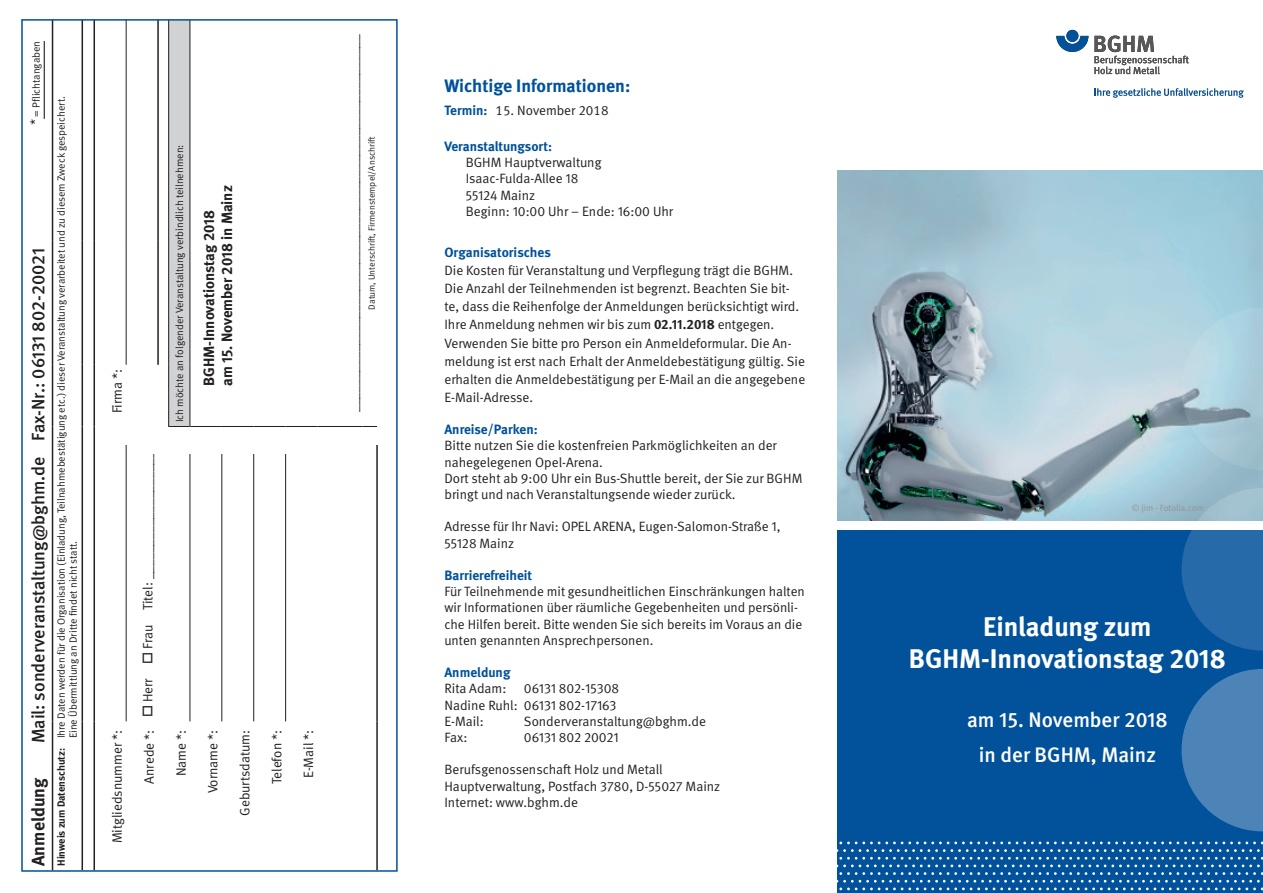
<style>
.page{position:relative;width:1263px;height:893px;background:#fff}
.page>*{position:absolute;margin:0;border:0;box-sizing:border-box;transform-origin:0 0}
._16pt_Überschrift{font:700 27px "DGUV Meta";color:#fff}
._12pt_Unter-Übersc{font:500 21px "DGUV Meta";color:#fff}
.Anmeldung_-_ÜS{font:500 18px "DGUV Meta";color:#231f20}
._12pt_Unter-Übersc-2{font:700 18px "DGUV Meta";color:#01519b}
.Anmeldung_-_ÜS-2{font:700 18px "DGUV Meta";color:#231f20}
.Anmeldung_Fließtext{font:700 15px "DGUV Meta";color:#231f20}
.Fließtext{font:13.5px/18px "DGUV Meta";color:#231f20}
.Anmeldung_Fließtext-2{font:13.5px "DGUV Meta";color:#231f20}
.Fließtext-2{font:700 13.5px "DGUV Meta";color:#01519b}
.Zwischenüberschrift{font:700 13.5px "DGUV Meta";color:#01519b}
.Zwischenüberschrift-2{font:13.5px "DGUV Meta";color:#231f20}
._12pt_Unter-Übersc-3{font:700 13.5px "DGUV Meta";color:#01519b}
.Fließtext-3{font:10.5px/12px "DGUV Meta";color:#231f20}
.Anmeldung_Fließtext-3{font:10.5px "DGUV Meta";color:#231f20}
.Anmeldung_-_ÜS-3{font:10.5px "DGUV Meta";color:#231f20}
.Anmeldung_Datum_-_Un{font:9px "DGUV Meta";color:#231f20}
.Bildnachweis__Foto_H{font:9px "DGUV Meta";letter-spacing:-.005em;color:#939598}
.s1{font-size:13.5px}
.s2{font-weight:700}
.s3{font-weight:700;color:#01519b}
</style>
<div class="page">
<img style="left:838px;top:170px;width:425px;height:351px">
<div style="left:838px;top:530px;width:425px;height:363px;background:#01519b"></div>
<svg style="left:838px;top:841px;width:425px;height:50px"></svg>
<svg style="left:1094px;top:88px;width:150px;height:10px"></svg>
<svg style="left:1094px;top:36px;width:95px;height:38px"></svg>
<svg style="left:1056px;top:36px;width:32px;height:16px"></svg>
<div style="left:1066px;top:30px;width:12px;height:12px;background:#01519b;border-radius:50%"></div>
<svg style="left:1181px;top:307px;width:82px;height:163px;background:#a8c9d7"></svg>
<svg style="left:1181px;top:669px;width:82px;height:162px"></svg>
<svg style="left:1181px;top:488px;width:82px;height:163px"></svg>
<div style="left:169px;top:20px;width:21px;height:406px;background:#d1d2d4"></div>
<hr style="left:376px;top:721px;width:2px;height:149px;background:#231f20">
<hr style="left:376px;top:445px;width:2px;height:276px;background:#231f20">
<hr style="left:157px;top:241px;width:2px;height:124px;background:#231f20">
<hr style="left:157px;top:20px;width:2px;height:221px;background:#231f20">
<hr style="left:126px;top:445px;width:1px;height:276px;background:#231f20">
<hr style="left:190px;top:445px;width:1px;height:276px;background:#231f20">
<hr style="left:221px;top:445px;width:1px;height:276px;background:#231f20">
<hr style="left:52px;top:721px;width:1px;height:149px;background:#231f20">
<hr style="left:52px;top:445px;width:1px;height:276px;background:#231f20">
<svg style="left:52px;top:426px;width:1px;height:19px"></svg>
<hr style="left:52px;top:365px;width:1px;height:61px;background:#231f20">
<hr style="left:52px;top:241px;width:1px;height:124px;background:#231f20">
<hr style="left:52px;top:20px;width:1px;height:221px;background:#231f20">
<hr style="left:82px;top:721px;width:1px;height:149px;background:#231f20">
<hr style="left:82px;top:445px;width:1px;height:276px;background:#231f20">
<svg style="left:82px;top:426px;width:1px;height:19px"></svg>
<hr style="left:82px;top:365px;width:1px;height:61px;background:#231f20">
<hr style="left:82px;top:241px;width:1px;height:124px;background:#231f20">
<hr style="left:82px;top:20px;width:1px;height:221px;background:#231f20">
<hr style="left:94px;top:721px;width:1px;height:149px;background:#231f20">
<hr style="left:94px;top:445px;width:1px;height:276px;background:#231f20">
<svg style="left:94px;top:426px;width:1px;height:19px"></svg>
<hr style="left:94px;top:365px;width:1px;height:61px;background:#231f20">
<hr style="left:94px;top:241px;width:1px;height:124px;background:#231f20">
<hr style="left:94px;top:20px;width:1px;height:221px;background:#231f20">
<hr style="left:126px;top:241px;width:1px;height:124px;background:#231f20">
<hr style="left:126px;top:20px;width:1px;height:221px;background:#231f20">
<hr style="left:253px;top:445px;width:1px;height:276px;background:#231f20">
<hr style="left:285px;top:445px;width:1px;height:276px;background:#231f20">
<hr style="left:190px;top:365px;width:1px;height:62px;background:#231f20">
<hr style="left:190px;top:241px;width:1px;height:124px;background:#231f20">
<hr style="left:190px;top:20px;width:1px;height:221px;background:#231f20">
<hr style="left:168px;top:365px;width:1px;height:62px;background:#231f20">
<svg style="left:169px;top:426px;width:21px;height:1px"></svg>
<hr style="left:168px;top:241px;width:1px;height:124px;background:#231f20">
<hr style="left:168px;top:20px;width:1px;height:221px;background:#231f20">
<hr style="left:190px;top:426px;width:32px;height:1px;background:#231f20">
<hr style="left:222px;top:426px;width:32px;height:1px;background:#231f20">
<hr style="left:254px;top:426px;width:32px;height:1px;background:#231f20">
<hr style="left:286px;top:426px;width:31px;height:1px;background:#231f20">
<hr style="left:317px;top:426px;width:46px;height:1px;background:#231f20">
<svg style="left:363px;top:426px;width:14px;height:1px"></svg>
<hr style="left:44px;top:41px;width:1px;height:78px;background:#231f20">
<div style="left:21px;top:19px;width:377px;height:853px;border:2px solid #01519b"></div>
<div style="left:132px;top:434px;width:229px;height:20px;background:#fff"></div>
<p class="Anmeldung_-_ÜS-3" style="left:30px;top:125px;width:86px;rotate:-90deg"><span class="s1">*</span> = Pflichtangaben</p>
<p class="Anmeldung_-_ÜS" style="left:28px;top:441px;width:194px;rotate:-90deg">Fax-Nr.: 06131 802-20021</p>
<p class="Anmeldung_-_ÜS" style="left:28px;top:743px;width:288px;rotate:-90deg">Mail: sonderveranstaltung@bghm.de</p>
<p class="Anmeldung_-_ÜS-2" style="left:27px;top:866px;width:90px;rotate:-90deg">Anmeldung</p>
<p class="Fließtext-3" style="left:55px;top:738px;width:644px;text-indent:-128px;rotate:-90deg"><span class="s2">Hinweis zum Datenschutz:</span> Ihre Daten werden für die Organisation (Einladung, Teilnahmebestätigung etc.) dieser Veranstaltung verarbeitet und zu diesem Zweck gespeichert.<br>Eine Übermittlung an Dritte findet nicht statt.</p>
<p class="Anmeldung_Fließtext-2" style="left:109px;top:413px;width:46px;rotate:-90deg">Firma *:</p>
<p class="Anmeldung_Fließtext-2" style="left:109px;top:843px;width:115px;rotate:-90deg">Mitgliedsnummer *:</p>
<p class="Anmeldung_Fließtext-2" style="left:140px;top:717px;width:268px;rotate:-90deg">□ Herr □ Frau Titel: ___________________</p>
<p class="Anmeldung_Fließtext-2" style="left:141px;top:784px;width:55px;rotate:-90deg">Anrede *:</p>
<p class="Anmeldung_Fließtext-3" style="left:174px;top:422px;width:279px;rotate:-90deg">Ich möchte an folgender Veranstaltung verbindlich teilnehmen:</p>
<p class="Anmeldung_Fließtext" style="left:218px;top:386px;width:202px;rotate:-90deg">am 15. November 2018 in Mainz</p>
<p class="Anmeldung_Fließtext" style="left:200px;top:386px;width:178px;rotate:-90deg">BGHM-Innovationstag 2018</p>
<p class="Anmeldung_Fließtext-2" style="left:173px;top:776px;width:48px;rotate:-90deg">Name *:</p>
<p class="Anmeldung_Fließtext-2" style="left:205px;top:793px;width:65px;rotate:-90deg">Vorname *:</p>
<p class="Anmeldung_Fließtext-2" style="left:237px;top:816px;width:87px;rotate:-90deg">Geburtsdatum:</p>
<p class="Anmeldung_Fließtext-2" style="left:269px;top:784px;width:56px;rotate:-90deg">Telefon *:</p>
<p class="Anmeldung_Fließtext-2" style="left:301px;top:778px;width:50px;rotate:-90deg">E-Mail *:</p>
<p class="Fließtext" style="left:345px;top:412px;width:379px;rotate:-90deg">________________________________________________________</p>
<p class="Anmeldung_Datum_-_Un" style="left:367px;top:310px;width:175px;rotate:-90deg">Datum, Unterschrift, Firmenstempel/Anschrift</p>
<p class="_12pt_Unter-Übersc-2" style="left:444px;top:75px;width:187px">Wichtige Informationen:</p>
<p class="Zwischenüberschrift-2" style="left:444px;top:102px;width:166px"><span class="s3">Termin:</span> 15. November 2018</p>
<p class="Zwischenüberschrift" style="left:444px;top:138px;width:109px">Veranstaltungsort:</p>
<p class="Fließtext" style="left:466px;top:154px;width:137px">BGHM Hauptverwaltung</p>
<p class="Fließtext" style="left:466px;top:170px;width:114px">Isaac-Fulda-Allee 18</p>
<p class="Fließtext" style="left:466px;top:186px;width:71px">55124 Mainz</p>
<p class="Fließtext" style="left:466px;top:202px;width:209px">Beginn: 10:00 Uhr – Ende: 16:00 Uhr</p>
<p class="_12pt_Unter-Übersc-3" style="left:444px;top:244px;width:108px">Organisatorisches</p>
<p class="Fließtext" style="left:444px;top:262px;width:362px">Die Kosten für Veranstaltung und Verpflegung trägt die BGHM.<br>Die Anzahl der Teilnehmenden ist begrenzt. Beachten Sie bit&shy;te, dass die Reihenfolge der Anmeldungen berücksichtigt wird.<br>Ihre Anmeldung nehmen wir bis zum <span class="s2">02.11.2018</span> entgegen.<br>Verwenden Sie bitte pro Person ein Anmeldeformular. Die An&shy;meldung ist erst nach Erhalt der Anmeldebestätigung gültig. Sie erhalten die Anmeldebestätigung per E-Mail an die angegebene E-Mail-Adresse.</p>
<p class="Fließtext-2" style="left:444px;top:421px;width:95px">Anreise/Parken:</p>
<p class="Fließtext" style="left:444px;top:437px;width:334px">Bitte nutzen Sie die kostenfreien Parkmöglichkeiten an der</p>
<p class="Fließtext" style="left:444px;top:453px;width:160px">nahegelegenen Opel-Arena.</p>
<p class="Fließtext" style="left:444px;top:470px;width:359px;line-height:16.2px">Dort steht ab 9:00 Uhr ein Bus-Shuttle bereit, der Sie zur BGHM bringt und nach Veranstaltungsende wieder zurück.</p>
<p class="Fließtext" style="left:444px;top:519px;width:338px;line-height:16.2px">Adresse für Ihr Navi: OPEL ARENA, Eugen-Salomon-Straße 1,<br>55128 Mainz</p>
<p class="Fließtext-2" style="left:444px;top:567px;width:89px">Barrierefreiheit</p>
<p class="Fließtext" style="left:444px;top:584px;width:362px;line-height:16.2px">Für Teilnehmende mit gesundheitlichen Einschränkungen halten wir Informationen über räumliche Gegebenheiten und persönli&shy;che Hilfen bereit. Bitte wenden Sie sich bereits im Voraus an die unten genannten Ansprechpersonen.</p>
<p class="Zwischenüberschrift" style="left:444px;top:664px;width:67px">Anmeldung</p>
<p class="Fließtext" style="left:444px;top:680px;width:63px">Rita Adam:</p>
<p class="Fließtext" style="left:524px;top:680px;width:97px">06131 802-15308</p>
<p class="Fließtext" style="left:444px;top:696px;width:174px">Nadine Ruhl: 06131 802-17163</p>
<p class="Fließtext" style="left:444px;top:712px;width:41px">E-Mail:</p>
<p class="Fließtext" style="left:524px;top:712px;width:184px">Sonderveranstaltung@bghm.de</p>
<p class="Fließtext" style="left:444px;top:729px;width:24px">Fax:</p>
<p class="Fließtext" style="left:524px;top:729px;width:96px">06131 802 20021</p>
<p class="Fließtext" style="left:444px;top:761px;width:220px">Berufsgenossenschaft Holz und Metall</p>
<p class="Fließtext" style="left:444px;top:777px;width:277px">Hauptverwaltung, Postfach 3780, D-55027 Mainz</p>
<p class="Fließtext" style="left:444px;top:793px;width:135px">Internet: www.bghm.de</p>
<p class="Bildnachweis__Foto_H" style="left:1132px;top:503px;width:74px">© jim - Fotolia.com</p>
<p class="_16pt_Überschrift" style="left:983px;top:610px;width:170px">Einladung zum</p>
<p class="_16pt_Überschrift" style="left:909px;top:642px;width:319px">BGHM-Innovationstag 2018</p>
<p class="_12pt_Unter-Übersc" style="left:967px;top:708px;width:202px">am 15. November 2018</p>
<p class="_12pt_Unter-Übersc" style="left:979px;top:742px;width:179px">in der BGHM, Mainz</p>
</div>
